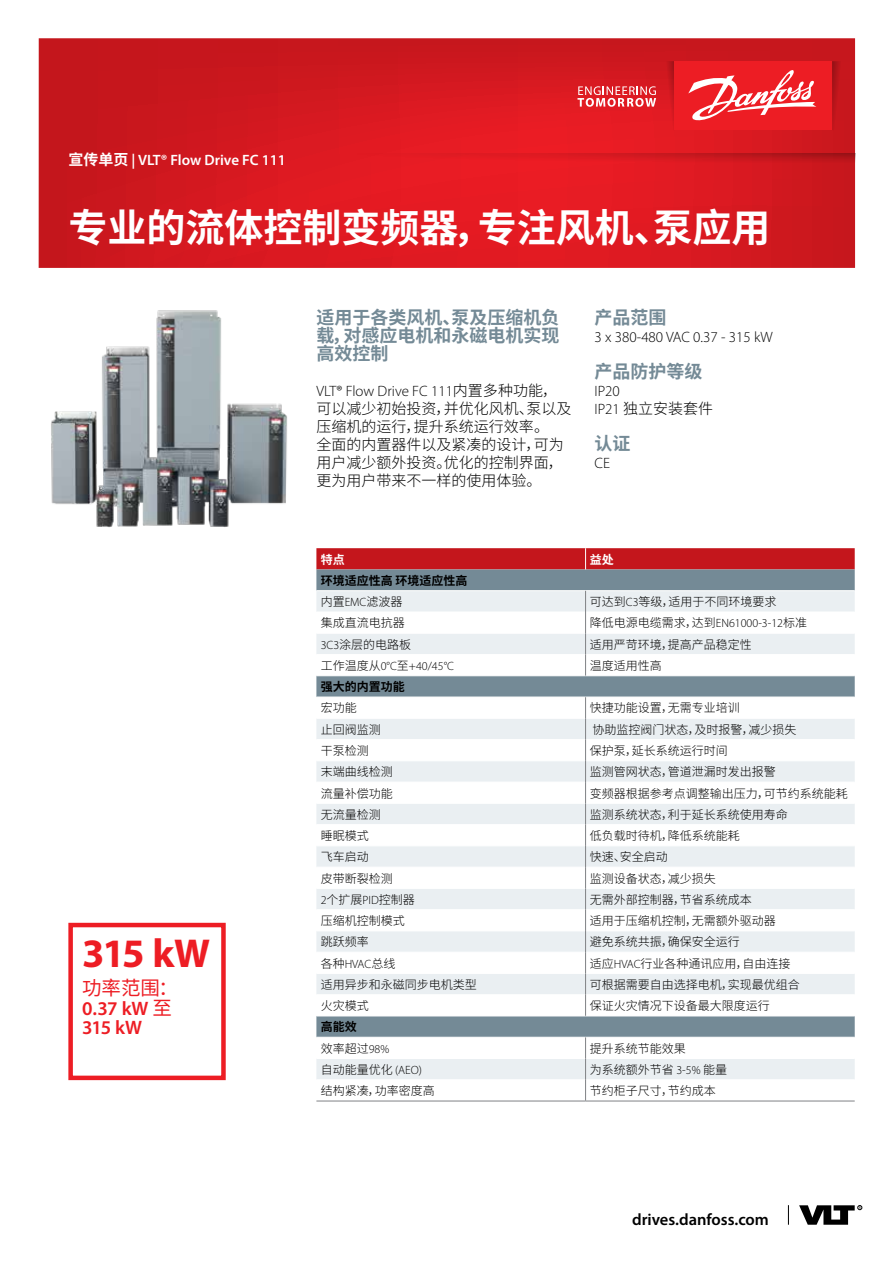
<style>
.page{position:relative;width:893px;height:1263px;background:#fff}
.page>*{position:absolute;margin:0;border:0;box-sizing:border-box;transform-origin:0 0}
.t1{font:700 40.5px "Myriad Pro";color:#ed1d24}
.t2{font:700 39px "Source Han Sans CN";color:#fff}
.t3{font:600 19.5px/19.5px "Myriad Pro";letter-spacing:-.035em;color:#ed1d24}
.t4{font:19.5px "Source Han Sans CN";color:#ed1d24}
.t5{font:700 18px/18px "Source Han Sans CN";color:#748a96;text-align:justify}
.t6{font:600 16.5px "Myriad Pro";color:#000}
.t7{font:300 15px/18px "Source Han Sans CN";color:#000}
.t8{font:300 15px "Myriad Pro";color:#000}
.t9{font:600 15px "Myriad Pro";color:#fff}
.t10{font:300 12px/21.3px "Source Han Sans CN";color:#000}
.t11{font:700 12px/21.3px "Source Han Sans CN";color:#000}
.t12{font:300 12px "Myriad Pro";color:#000}
.t13{font:700 12px "Source Han Sans CN";color:#fff}
.s1{font-family:"Source Han Sans CN";font-weight:700}
.s2{font-family:"Source Han Sans CN"}
.s3{font-family:"Myriad Pro"}
.s4{font-family:"Source Han Sans CN";font-weight:400}
.s5{font-weight:300}
.s6{font-family:"Myriad Pro";font-weight:300}
.s7{font-weight:700}
</style>
<div class="page">
<svg style="left:39px;top:38px;width:816px;height:230px;background:#d51920"></svg>
<div style="left:316px;top:569px;width:539px;height:21px;background:#748a96"></div>
<svg style="left:316px;top:591px;width:539px;height:488px"></svg>
<div style="left:316px;top:548px;width:539px;height:21px;background:#c4161c"></div>
<hr style="left:316px;top:612px;width:269px;height:1px;background:#fff">
<hr style="left:586px;top:612px;width:269px;height:1px;background:#fff">
<hr style="left:316px;top:633px;width:269px;height:1px;background:#fff">
<hr style="left:586px;top:633px;width:269px;height:1px;background:#fff">
<hr style="left:316px;top:654px;width:269px;height:1px;background:#fff">
<hr style="left:586px;top:654px;width:269px;height:1px;background:#fff">
<hr style="left:316px;top:675px;width:270px;height:1px;background:#fff">
<hr style="left:586px;top:675px;width:269px;height:1px;background:#fff">
<hr style="left:316px;top:697px;width:270px;height:1px;background:#fff">
<hr style="left:586px;top:697px;width:269px;height:1px;background:#fff">
<hr style="left:316px;top:718px;width:269px;height:1px;background:#fff">
<hr style="left:586px;top:718px;width:269px;height:1px;background:#fff">
<hr style="left:316px;top:739px;width:269px;height:1px;background:#fff">
<hr style="left:586px;top:739px;width:269px;height:1px;background:#fff">
<hr style="left:316px;top:760px;width:269px;height:1px;background:#fff">
<hr style="left:586px;top:760px;width:269px;height:1px;background:#fff">
<hr style="left:316px;top:782px;width:269px;height:1px;background:#fff">
<hr style="left:586px;top:782px;width:269px;height:1px;background:#fff">
<hr style="left:316px;top:803px;width:269px;height:1px;background:#fff">
<hr style="left:586px;top:803px;width:269px;height:1px;background:#fff">
<hr style="left:316px;top:824px;width:269px;height:1px;background:#fff">
<hr style="left:586px;top:824px;width:269px;height:1px;background:#fff">
<hr style="left:316px;top:846px;width:269px;height:1px;background:#fff">
<hr style="left:586px;top:846px;width:269px;height:1px;background:#fff">
<hr style="left:316px;top:867px;width:269px;height:1px;background:#fff">
<hr style="left:586px;top:867px;width:269px;height:1px;background:#fff">
<hr style="left:316px;top:888px;width:269px;height:1px;background:#fff">
<hr style="left:586px;top:888px;width:269px;height:1px;background:#fff">
<hr style="left:316px;top:909px;width:269px;height:1px;background:#fff">
<hr style="left:586px;top:909px;width:269px;height:1px;background:#fff">
<hr style="left:316px;top:931px;width:269px;height:1px;background:#fff">
<hr style="left:586px;top:931px;width:269px;height:1px;background:#fff">
<hr style="left:316px;top:952px;width:269px;height:1px;background:#fff">
<hr style="left:586px;top:952px;width:269px;height:1px;background:#fff">
<hr style="left:316px;top:973px;width:269px;height:1px;background:#fff">
<hr style="left:586px;top:973px;width:269px;height:1px;background:#fff">
<hr style="left:316px;top:994px;width:269px;height:1px;background:#fff">
<hr style="left:586px;top:994px;width:269px;height:1px;background:#fff">
<hr style="left:316px;top:1016px;width:270px;height:1px;background:#fff">
<hr style="left:586px;top:1016px;width:269px;height:1px;background:#fff">
<hr style="left:316px;top:1037px;width:270px;height:1px;background:#fff">
<hr style="left:586px;top:1037px;width:269px;height:1px;background:#fff">
<hr style="left:316px;top:1058px;width:269px;height:1px;background:#fff">
<hr style="left:586px;top:1058px;width:269px;height:1px;background:#fff">
<svg style="left:585px;top:591px;width:1px;height:85px"></svg>
<hr style="left:316px;top:1101px;width:270px;height:1px;background:#808285">
<hr style="left:586px;top:1101px;width:269px;height:1px;background:#808285">
<svg style="left:585px;top:697px;width:1px;height:319px"></svg>
<svg style="left:585px;top:1037px;width:1px;height:64px"></svg>
<div style="left:68px;top:923px;width:158px;height:157px;border:4px solid #ed1d24"></div>
<img style="left:51px;top:310px;width:236px;height:218px">
<svg style="left:799px;top:1205px;width:63px;height:20px"></svg>
<svg style="left:788px;top:1205px;width:1px;height:20px"></svg>
<svg style="left:832px;top:61px;width:13px;height:69px"></svg>
<svg style="left:662px;top:61px;width:12px;height:69px"></svg>
<svg style="left:358px;top:153px;width:497px;height:13px;background:#d81920"></svg>
<div style="left:674px;top:61px;width:158px;height:69px;background:#ed1d24"></div>
<svg style="left:577px;top:86px;width:79px;height:21px;background:#e8676c"></svg>
<svg style="left:688px;top:70px;width:128px;height:51px"></svg>
<p class="t9" style="left:68px;top:150px;width:219px"><span class="s1">宣传单页</span> | VLT® Flow Drive FC 111</p>
<h2 class="t2" style="left:68px;top:205px;width:704px">专业的流体控制变频器，专注风机、泵应用</h2>
<h3 class="t5" style="left:316px;top:309px;width:244px">适用于各类风机、泵及压缩机负载，对感应电机和永磁电机实现高效控制</h3>
<p class="t8" style="left:316px;top:382px;width:242px">VLT® Flow Drive FC 111<span class="s2">内置多种功能，</span></p>
<p class="t7" style="left:316px;top:400px;width:256px">可以减少初始投资，并优化风机、泵以及压缩机的运行，提升系统运行效率。<br>全面的内置器件以及紧凑的设计，可为用户减少额外投资。优化的控制界面，更为用户带来不一样的使用体验。</p>
<h3 class="t5" style="left:595px;top:309px;width:73px">产品范围</h3>
<p class="t8" style="left:595px;top:328px;width:180px">3 x 380-480 VAC 0.37 - 315 kW</p>
<h3 class="t5" style="left:595px;top:363px;width:109px">产品防护等级</h3>
<p class="t8" style="left:595px;top:382px;width:27px">IP20</p>
<p class="t7" style="left:595px;top:400px;width:120px"><span class="s3">IP21</span> 独立安装套件</p>
<h3 class="t5" style="left:595px;top:435px;width:37px">认证</h3>
<p class="t8" style="left:595px;top:454px;width:17px">CE</p>
<h1 class="t1" style="left:82px;top:927px;width:129px">315 kW</h1>
<h3 class="t4" style="left:82px;top:977px;width:97px">功率范围：</h3>
<h3 class="t3" style="left:82px;top:998px;width:91px">0.37 kW <span class="s4">至<br></span>315 kW</h3>
<p class="t13" style="left:321px;top:552px;width:25px">特点</p>
<p class="t13" style="left:590px;top:552px;width:25px">益处</p>
<p class="t11" style="left:321px;top:570px;width:148px">环境适应性高 环境适应性高<span class="s5">内置</span><span class="s6">EMC</span><span class="s5">滤波器</span></p>
<p class="t10" style="left:590px;top:591px;width:188px">可达到<span class="s3">C3</span>等级，适用于不同环境要求</p>
<p class="t10" style="left:321px;top:613px;width:85px">集成直流电抗器</p>
<p class="t10" style="left:590px;top:613px;width:219px">降低电源电缆需求，达到<span class="s3">EN61000-3-12</span>标准</p>
<p class="t10" style="left:321px;top:634px;width:92px"><span class="s3">3C3</span>涂层的电路板</p>
<p class="t10" style="left:590px;top:634px;width:163px">适用严苛环境，提高产品稳定性</p>
<p class="t12" style="left:321px;top:659px;width:135px"><span class="s2">工作温度从</span>0°C<span class="s2">至</span>+40/45°C</p>
<p class="t10" style="left:590px;top:655px;width:73px">温度适用性高</p>
<p class="t11" style="left:321px;top:676px;width:85px">强大的内置功能</p>
<p class="t10" style="left:321px;top:698px;width:37px">宏功能</p>
<p class="t10" style="left:590px;top:698px;width:151px">快捷功能设置，无需专业培训</p>
<p class="t10" style="left:321px;top:719px;width:61px">止回阀监测</p>
<p class="t10" style="left:592px;top:719px;width:205px">协助监控阀门状态，及时报警，减少损失</p>
<p class="t10" style="left:321px;top:740px;width:49px">干泵检测</p>
<p class="t10" style="left:590px;top:740px;width:139px">保护泵，延长系统运行时间</p>
<p class="t10" style="left:321px;top:761px;width:73px">末端曲线检测</p>
<p class="t10" style="left:590px;top:761px;width:187px">监测管网状态，管道泄漏时发出报警</p>
<p class="t10" style="left:321px;top:783px;width:73px">流量补偿功能</p>
<p class="t10" style="left:590px;top:783px;width:259px">变频器根据参考点调整输出压力，可节约系统能耗</p>
<p class="t10" style="left:321px;top:804px;width:61px">无流量检测</p>
<p class="t10" style="left:590px;top:804px;width:199px">监测系统状态，利于延长系统使用寿命</p>
<p class="t10" style="left:321px;top:825px;width:49px">睡眠模式</p>
<p class="t10" style="left:590px;top:825px;width:151px">低负载时待机，降低系统能耗</p>
<p class="t10" style="left:321px;top:846px;width:49px">飞车启动</p>
<p class="t10" style="left:590px;top:846px;width:79px">快速、安全启动</p>
<p class="t10" style="left:321px;top:868px;width:73px">皮带断裂检测</p>
<p class="t10" style="left:590px;top:868px;width:127px">监测设备状态，减少损失</p>
<p class="t10" style="left:321px;top:889px;width:96px"><span class="s3">2</span>个扩展<span class="s3">PID</span>控制器</p>
<p class="t10" style="left:590px;top:889px;width:163px">无需外部控制器，节省系统成本</p>
<p class="t10" style="left:321px;top:910px;width:85px">压缩机控制模式</p>
<p class="t10" style="left:590px;top:910px;width:187px">适用于压缩机控制，无需额外驱动器</p>
<p class="t10" style="left:321px;top:931px;width:49px">跳跃频率</p>
<p class="t10" style="left:590px;top:931px;width:151px">避免系统共振，确保安全运行</p>
<p class="t10" style="left:321px;top:953px;width:76px">各种<span class="s3">HVAC</span>总线</p>
<p class="t10" style="left:590px;top:953px;width:202px">适应<span class="s3">HVAC</span>行业各种通讯应用，自由连接</p>
<p class="t10" style="left:321px;top:974px;width:157px">适用异步和永磁同步电机类型</p>
<p class="t10" style="left:590px;top:974px;width:211px">可根据需要自由选择电机，实现最优组合</p>
<p class="t10" style="left:321px;top:995px;width:49px">火灾模式</p>
<p class="t10" style="left:590px;top:995px;width:181px">保证火灾情况下设备最大限度运行</p>
<p class="t10" style="left:321px;top:1017px;width:70px"><span class="s7">高能效<br></span>效率超过<span class="s3">98%</span></p>
<p class="t10" style="left:590px;top:1038px;width:97px">提升系统节能效果</p>
<p class="t10" style="left:321px;top:1059px;width:103px">自动能量优化 <span class="s3">(AEO)</span></p>
<p class="t10" style="left:590px;top:1059px;width:139px">为系统额外节省 <span class="s3">3-5%</span> 能量</p>
<p class="t10" style="left:321px;top:1080px;width:115px">结构紧凑，功率密度高</p>
<p class="t10" style="left:590px;top:1080px;width:127px">节约柜子尺寸，节约成本</p>
<h3 class="t6" style="left:632px;top:1208px;width:138px">drives.danfoss.com</h3>
</div>
